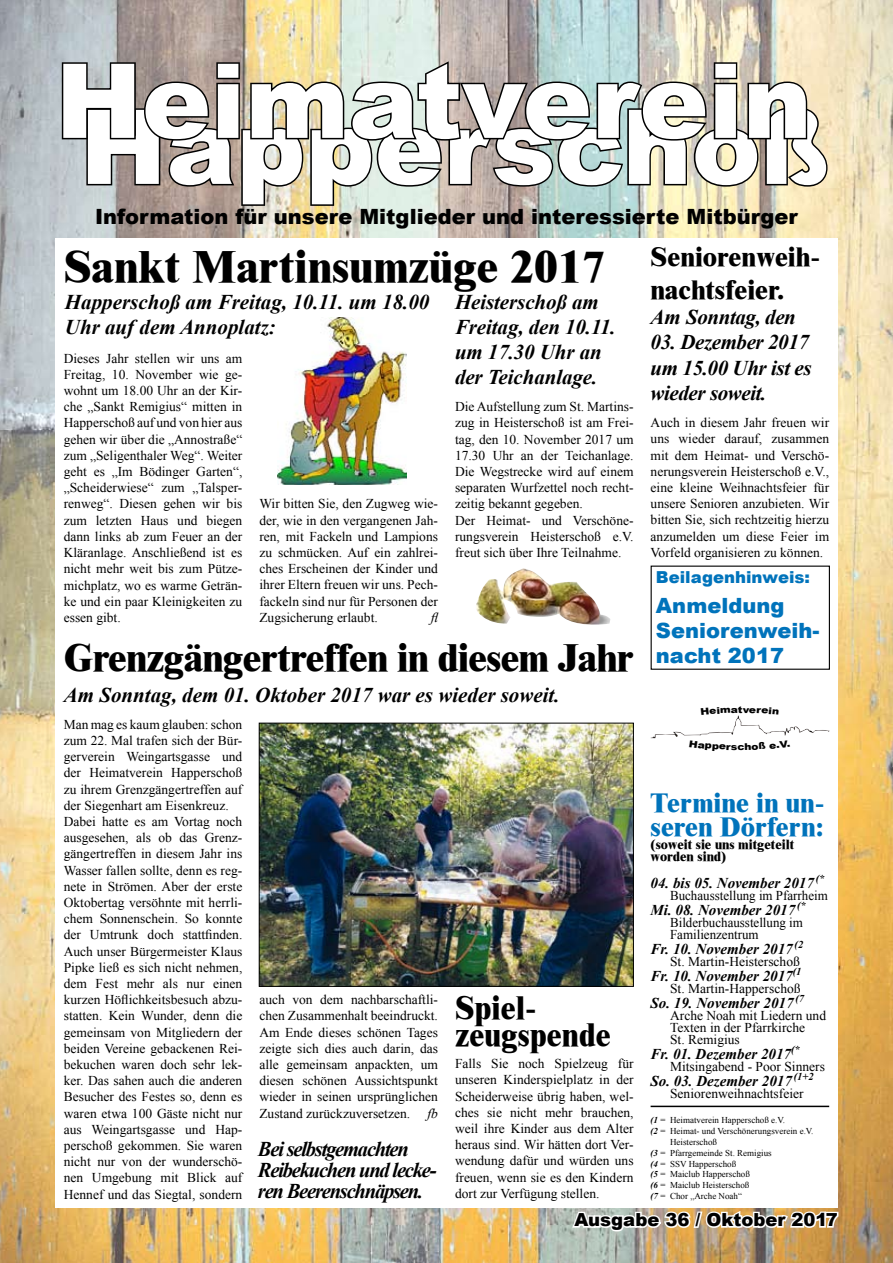
<style>
.page{position:relative;width:893px;height:1263px;background:#fff}
.page>*{position:absolute;margin:0;border:0;box-sizing:border-box;transform-origin:0 0}
.t1{font:103.5px "Arial MT Black";color:#fff}
.t2{font:800 45px "Times New Roman";color:#000}
.t3{font:800 39px "Times New Roman";letter-spacing:-.02em;color:#000}
.t4{font:800 33px/27px "Times New Roman";color:#000;scale:.95 1}
.t5{font:800 27px/24px "Times New Roman";color:#0073bb}
.t6{font:800 27px/32.4px "Times New Roman";color:#000}
.t7{font:italic 700 21px/25.2px "Times New Roman";letter-spacing:-.005em;color:#000}
.t8{font:italic 700 21px/21px "Times New Roman";letter-spacing:-.06em;color:#000}
.t9{font:21px "Arial MT Black";color:#000}
.t10{font:21px/25.2px "Arial MT Black";color:#0073bb}
.t11{font:18px "Arial MT Black";color:#000}
.t12{font:16.5px "Arial MT Black";color:#0073bb}
.t13{font:italic 700 15px "Times New Roman";color:#000}
.t14{font:13.5px/16.2px "Times New Roman";color:#000;text-align:justify}
.t15{font:13.5px/12px "Times New Roman";color:#000;scale:.96 1}
.t16{font:800 13.5px/12px "Times New Roman";color:#000}
.t17{font:italic 13.5px "Times New Roman";color:#000}
.t18{font:9.3px "Arial MT Black";color:#000;scale:1.14 1}
.t19{font:9px "Times New Roman";color:#000}
.s1{font-weight:700;font-style:italic}
</style>
<div class="page">
<img style="left:0;top:0;width:893px;height:1263px">
<div style="left:55px;top:238px;width:783px;height:970px;background:#fff"></div>
<img style="left:570px;top:1206px;width:270px;height:28px">
<img style="left:60px;top:59px;width:769px;height:148px">
<div style="left:651px;top:566px;width:179px;height:104px;border:1px solid #000"></div>
<hr style="left:651px;top:1106px;width:178px;height:1px;background:#000">
<img style="left:651px;top:718px;width:178px;height:20px">
<img style="left:277px;top:318px;width:129px;height:167px">
<img style="left:476px;top:568px;width:134px;height:57px">
<img style="left:261px;top:725px;width:371px;height:260px">
<div style="left:259px;top:723px;width:375px;height:264px;border:1px solid #000"></div>
<h1 class="t1" style="left:56px;top:36px;width:758px">Heimatverein</h1>
<h1 class="t1" style="left:80px;top:82px;width:751px">Happerschoß</h1>
<h3 class="t9" style="left:95px;top:204px;width:704px">Information für unsere Mitglieder und interessierte Mitbürger</h3>
<h2 class="t2" style="left:64px;top:240px;width:544px">Sankt Martinsumzüge 2017</h2>
<h3 class="t7" style="left:65px;top:288px;width:366px">Happerschoß am Freitag, 10.11. um 18.00<br>Uhr auf dem Annoplatz:</h3>
<p class="t14" style="left:64px;top:350px;width:180px">Dieses Jahr stellen wir uns am Freitag, 10. November wie ge&shy;wohnt um 18.00 Uhr an der Kir&shy;che „Sankt Remigius“ mitten in Happerschoß auf und von hier aus gehen wir über die „Annostraße“ zum „Seligenthaler Weg“. Weiter geht es „Im Bödinger Garten“, „Scheiderwiese“ zum „Talsper&shy;renweg“. Diesen gehen wir bis zum letzten Haus und biegen dann links ab zum Feuer an der Kläranlage. Anschließend ist es nicht mehr weit bis zum Pütze&shy;michplatz, wo es warme Geträn&shy;ke und ein paar Kleinigkeiten zu essen gibt.</p>
<p class="t14" style="left:259px;top:495px;width:180px">Wir bitten Sie, den Zugweg wie&shy;der, wie in den vergangenen Jah&shy;ren, mit Fackeln und Lampions zu schmücken. Auf ein zahlrei&shy;ches Erscheinen der Kinder und ihrer Eltern freuen wir uns. Pech&shy;fackeln sind nur für Personen der Zugsicherung erlaubt.</p>
<p class="t17" style="left:431px;top:608px;width:11px">fl</p>
<h3 class="t7" style="left:455px;top:288px;width:162px">Heisterschoß am<br>Freitag, den 10.11. um 17.30 Uhr an der Teichanlage.</h3>
<p class="t14" style="left:455px;top:398px;width:180px;text-align:left">Die Aufstellung zum St. Martins&shy;zug in Heisterschoß ist am Frei&shy;tag, den 10. November 2017 um<br>17.30 Uhr an der Teichanlage.<br>Die Wegstrecke wird auf einem separaten Wurfzettel noch recht&shy;zeitig bekannt gegeben.<br>Der Heimat- und Verschöne&shy;rungsverein Heisterschoß e.V. freut sich über Ihre Teilnahme.</p>
<h3 class="t7" style="left:146px;top:636px;width:472px">Schöne Wanderung im Randgebiet des Siebengebirges</h3>
<h3 class="t3" style="left:64px;top:634px;width:571px">Grenzgängertreffen in diesem Jahr</h3>
<h3 class="t7" style="left:64px;top:682px;width:497px">Am Sonntag, dem 01. Oktober 2017 war es wieder soweit.</h3>
<p class="t14" style="left:64px;top:716px;width:180px;text-align:left">Man mag es kaum glauben: schon zum 22. Mal trafen sich der Bür&shy;gerverein Weingartsgasse und der Heimatverein Happerschoß zu ihrem Grenzgängertreffen auf der Siegenhart am Eisenkreuz.<br>Dabei hatte es am Vortag noch ausgesehen, als ob das Grenz&shy;gängertreffen in diesem Jahr ins<br>Wasser fallen sollte, denn es reg&shy;nete in Strömen. Aber der erste<br>Oktobertag versöhnte mit herrli&shy;chem Sonnenschein. So konnte der Umtrunk doch stattfinden.<br>Auch unser Bürgermeister Klaus<br>Pipke ließ es sich nicht nehmen, dem Fest mehr als nur einen kurzen Höflichkeitsbesuch abzu&shy;statten. Kein Wunder, denn die gemeinsam von Mitgliedern der beiden Vereine gebackenen Rei&shy;bekuchen waren doch sehr lec&shy;ker. Das sahen auch die anderen<br>Besucher des Festes so, denn es waren etwa 100 Gäste nicht nur aus Weingartsgasse und Hap&shy;perschoß gekommen. Sie waren nicht nur von der wunderschö&shy;nen Umgebung mit Blick auf<br>Hennef und das Siegtal, sondern</p>
<p class="t14" style="left:259px;top:991px;width:180px">auch von dem nachbarschaftli&shy;chen Zusammenhalt beeindruckt.<br>Am Ende dieses schönen Tages zeigte sich dies auch darin, das alle gemeinsam anpackten, um diesen schönen Aussichtspunkt wieder in seinen ursprünglichen Zustand zurückzuversetzen.</p>
<p class="t17" style="left:427px;top:1104px;width:12px">fb</p>
<h3 class="t8" style="left:258px;top:1138px;width:180px">Bei selbstgemachten<br>Reibekuchen und lecke&shy;ren Beerenschnäpsen.</h3>
<h3 class="t4" style="left:455px;top:994px;width:165px">Spiel&shy;zeugspende</h3>
<p class="t14" style="left:455px;top:1055px;width:180px">Falls Sie noch Spielzeug für unseren Kinderspielplatz in der Scheiderweise übrig haben, wel&shy;ches sie nicht mehr brauchen, weil ihre Kinder aus dem Alter heraus sind. Wir hätten dort Ver&shy;wendung dafür und würden uns freuen, wenn sie es den Kindern dort zur Verfügung stellen.</p>
<h3 class="t6" style="left:651px;top:241px;width:171px">Seniorenweih&shy;nachtsfeier.</h3>
<h3 class="t7" style="left:651px;top:304px;width:147px">Am Sonntag, den</h3>
<h3 class="t7" style="left:651px;top:329px;width:163px">03. Dezember 2017 um 15.00 Uhr ist es wieder soweit.</h3>
<p class="t14" style="left:651px;top:414px;width:180px">Auch in diesem Jahr freuen wir uns wieder darauf, zusammen mit dem Heimat- und Verschö&shy;nerungsverein Heisterschoß e.V., eine kleine Weihnachtsfeier für unsere Senioren anzubieten. Wir bitten Sie, sich rechtzeitig hierzu anzumelden um diese Feier im Vorfeld organisieren zu können.</p>
<p class="t12" style="left:656px;top:567px;width:156px">Beilagenhinweis:</p>
<h3 class="t10" style="left:656px;top:593px;width:165px">Anmeldung<br>Seniorenweih&shy;nacht 2017</h3>
<p class="t18" style="left:738px;top:704px;width:6px">t</p>
<p class="t18" style="left:737px;top:741px;width:8px">c</p>
<h3 class="t5" style="left:651px;top:791px;width:176px">Termine in un&shy;seren Dörfern:</h3>
<p class="t16" style="left:651px;top:839px;width:145px">(soweit sie uns mitgeteilt worden sind)</p>
<p class="t13" style="left:651px;top:872px;width:175px">04. bis 05. November 2017 <sup>(*</sup></p>
<p class="t15" style="left:670px;top:889px;width:166px">Buchausstellung im Pfarrheim</p>
<p class="t13" style="left:651px;top:899px;width:157px">Mi. 08. November 2017 <sup>(*</sup></p>
<p class="t15" style="left:670px;top:916px;width:140px">Bilderbuchausstellung im<br>Familienzentrum</p>
<p class="t13" style="left:651px;top:938px;width:154px">Fr. 10. November 2017 <sup>(2</sup></p>
<p class="t14" style="left:670px;top:953px;width:131px">St. Martin-Heisterschoß</p>
<p class="t13" style="left:651px;top:965px;width:152px">Fr. 10. November 2017<sup>(1</sup></p>
<p class="t14" style="left:670px;top:980px;width:132px">St. Martin-Happerschoß</p>
<p class="t13" style="left:651px;top:992px;width:155px">So. 19. November 2017 <sup>(7</sup></p>
<p class="t14" style="left:670px;top:1009px;width:157px;line-height:12px;text-align:left">Arche Noah mit Liedern und<br>Texten in der Pfarrkirche<br>St. Remigius</p>
<p class="t13" style="left:651px;top:1043px;width:151px">Fr. 01. Dezember 2017<sup>(*</sup></p>
<p class="t14" style="left:670px;top:1058px;width:156px">Mitsingabend - Poor Sinners</p>
<p class="t13" style="left:651px;top:1070px;width:165px">So. 03. Dezember 2017 <sup>(1+2</sup></p>
<p class="t14" style="left:670px;top:1085px;width:135px">Seniorenweihnachtsfeier</p>
<p class="t19" style="left:651px;top:1114px;width:136px"><span class="s1">(1</span> = Heimatverein Happerschoß e.V.</p>
<p class="t19" style="left:651px;top:1125px;width:164px"><span class="s1">(2</span> = Heimat- und Verschönerungsverein e.V.</p>
<p class="t19" style="left:670px;top:1136px;width:48px">Heisterschoß</p>
<p class="t19" style="left:651px;top:1147px;width:123px"><span class="s1">(3</span> = Pfarrgemeinde St. Remigius</p>
<p class="t19" style="left:651px;top:1157px;width:87px"><span class="s1">(4</span> = SSV Happerschoß</p>
<p class="t19" style="left:651px;top:1168px;width:101px"><span class="s1">(5</span> = Maiclub Happerschoß</p>
<p class="t19" style="left:651px;top:1179px;width:100px"><span class="s1">(6</span> = Maiclub Heisterschoß</p>
<p class="t19" style="left:651px;top:1190px;width:93px"><span class="s1">(7</span> = Chor „Arche Noah“</p>
<h3 class="t11" style="left:574px;top:1208px;width:265px">Ausgabe 36 / Oktober 2017</h3>
</div>
